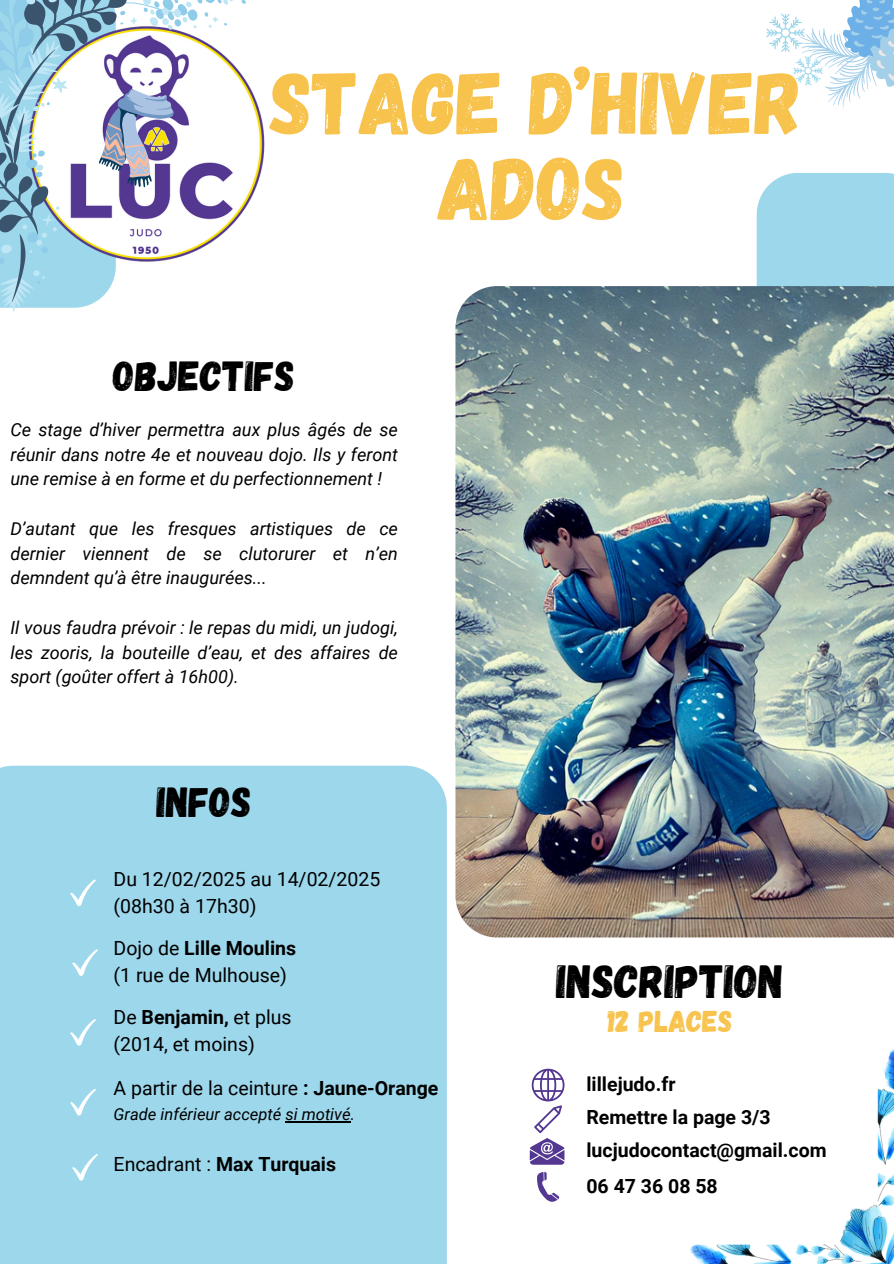
<style>
.page{position:relative;width:894px;height:1264px;background:#fff}
.page>*{position:absolute;margin:0;border:0;box-sizing:border-box;transform-origin:0 0}
.t1{font:88.5px "Gagalin";color:#f8c34d}
.t2{font:46.5px "Gagalin";color:#000}
.t3{font:42px "Gagalin";color:#000}
.t4{font:30px "Gagalin";color:#f8c34d}
.t5{font:700 19.5px "Roboto";color:#000}
.t6{font:19.5px "Roboto";color:#000}
.t7{font:italic 18px/24.8px "Roboto";color:#000;text-align:justify}
.t8{font:italic 16.5px "Roboto";color:#000}
.s1{font-weight:400}
.s2{font-weight:700}
</style>
<div class="page">
<div style="left:756px;top:173px;width:137px;height:113px;background:#9dd7eb"></div>
<svg style="left:537px;top:1171px;width:22px;height:31px"></svg>
<div style="left:0;top:765px;width:446px;height:498px;background:#9dd7eb"></div>
<svg style="left:70px;top:879px;width:26px;height:27px"></svg>
<svg style="left:72px;top:949px;width:26px;height:26px"></svg>
<svg style="left:70px;top:1018px;width:26px;height:27px"></svg>
<svg style="left:70px;top:1088px;width:26px;height:27px"></svg>
<svg style="left:72px;top:1153px;width:26px;height:27px"></svg>
<svg style="left:176px;top:0;width:89px;height:258px"></svg>
<svg style="left:529px;top:1068px;width:35px;height:96px"></svg>
<svg style="left:0;top:0;width:176px;height:312px"></svg>
<img style="left:690px;top:1049px;width:203px;height:214px">
<img style="left:455px;top:286px;width:438px;height:651px">
<hr style="left:285px;top:1120px;width:65px;height:2px;background:#000">
<svg style="left:766px;top:0;width:127px;height:108px"></svg>
<p class="t1" style="left:270px;top:46px;width:534px">STAGE D’HIVER</p>
<p class="t1" style="left:438px;top:131px;width:189px">ADOS</p>
<p class="t3" style="left:113px;top:349px;width:183px">OBJECTIFS</p>
<h1 class="t7" style="left:10px;top:417px;width:389px">Ce stage d’hiver permettra aux plus âgés de se réunir dans notre 4e et nouveau dojo. Ils y feront une remise à en forme et du perfectionnement !</h1>
<p class="t7" style="left:10px;top:516px;width:389px">D’autant que les fresques artistiques de ce dernier viennent de se clutorurer et n’en demndent qu’à être inaugurées...</p>
<h3 class="t7" style="left:10px;top:615px;width:389px">Il vous faudra prévoir : le repas du midi, un judogi, les zooris, la bouteille d’eau, et des affaires de sport (goûter offert à 16h00).</h3>
<p class="t3" style="left:157px;top:774px;width:96px">INFOS</p>
<p class="t6" style="left:113px;top:867px;width:268px">Du 12/02/2025 au 14/02/2025</p>
<p class="t6" style="left:113px;top:894px;width:144px">(08h30 à 17h30)</p>
<p class="t5" style="left:113px;top:936px;width:184px"><span class="s1">Dojo de</span> Lille Moulins</p>
<p class="t6" style="left:113px;top:963px;width:175px">(1 rue de Mulhouse)</p>
<p class="t5" style="left:113px;top:1005px;width:179px"><span class="s1">De</span> Benjamin, <span class="s1">et plus</span></p>
<h4 class="t6" style="left:113px;top:1032px;width:143px">(2014, et moins)</h4>
<p class="t6" style="left:113px;top:1076px;width:326px">A partir de la ceinture <span class="s2">: Jaune-Orange</span></p>
<p class="t8" style="left:113px;top:1104px;width:243px">Grade inférieur accepté si motivé.</p>
<p class="t5" style="left:113px;top:1152px;width:224px"><span class="s1">Encadrant :</span> Max Turquais</p>
<p class="t2" style="left:556px;top:951px;width:229px">INSCRIPTION</p>
<p class="t4" style="left:607px;top:1002px;width:126px">12 PLACES</p>
<p class="t5" style="left:586px;top:1072px;width:90px">lillejudo.fr</p>
<p class="t5" style="left:586px;top:1105px;width:186px">Remettre la page 3/3</p>
<p class="t5" style="left:586px;top:1138px;width:242px">lucjudocontact@gmail.com</p>
<h2 class="t5" style="left:586px;top:1174px;width:133px">06 47 36 08 58</h2>
</div>
